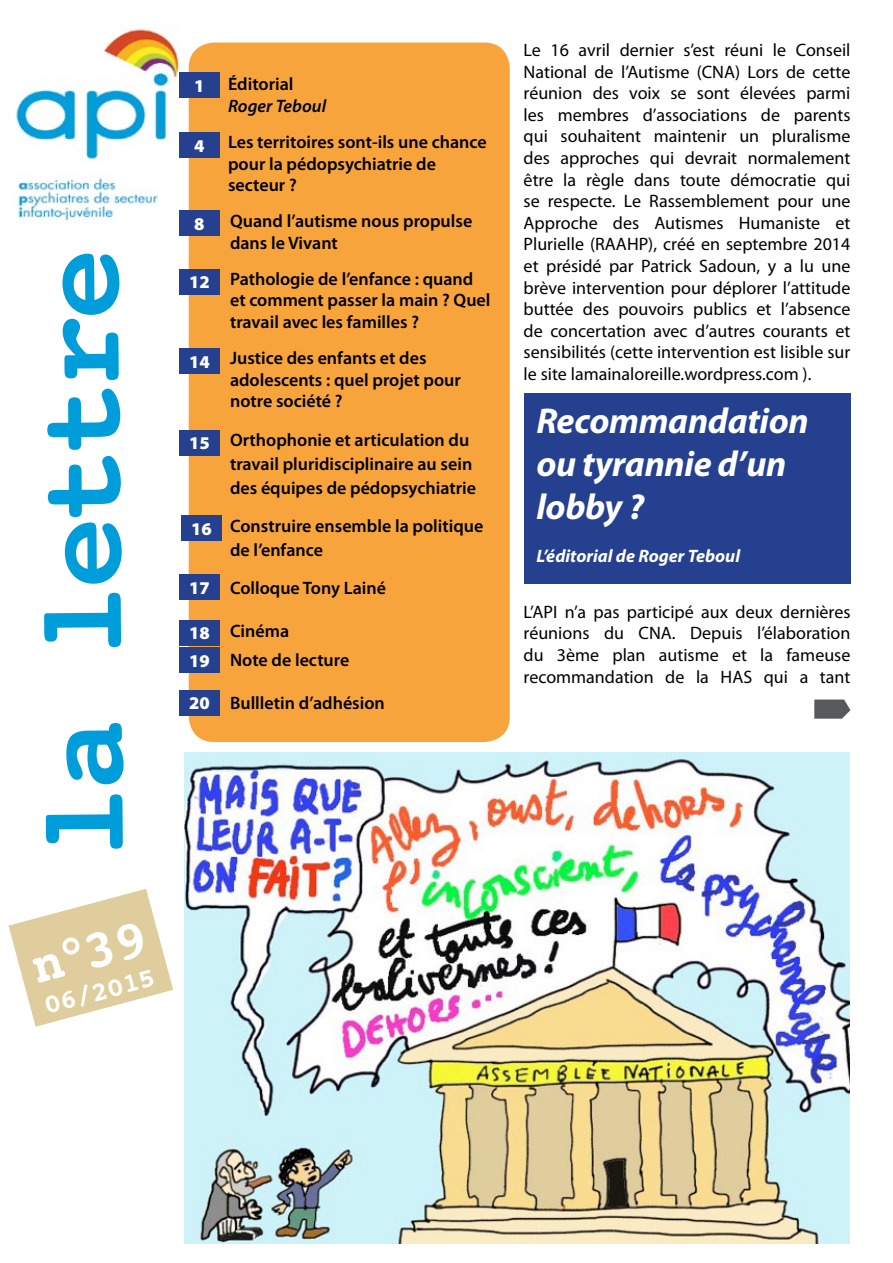
<style>
.page{position:relative;width:893px;height:1263px;background:#fff}
.page>*{position:absolute;margin:0;border:0;box-sizing:border-box;transform-origin:0 0}
.t1{font:700 120px "Courier";letter-spacing:-.05em;color:#009ddb}
.t2{font:700 54px "Courier";color:#fff}
.t3{font:italic 700 36px/43.2px "Myriad Pro";letter-spacing:-.01em;color:#fff}
.t4{font:700 27px "Courier";color:#fff}
.t5{font:18px/21.6px "Myriad Pro";color:#000;text-align:justify}
.t6{font:600 18px/21.6px "Myriad Pro";color:#000}
.t7{font:italic 700 18px "Myriad Pro";color:#fff}
.t8{font:900 18px "Myriad Pro";color:#fff}
.t9{font:italic 600 18px "Myriad Pro";color:#000}
</style>
<div class="page">
<img style="left:17px;top:177px;width:141px;height:44px">
<img style="left:15px;top:29px;width:164px;height:131px">
<svg style="left:814px;top:699px;width:36px;height:20px"></svg>
<svg style="left:9px;top:889px;width:164px;height:138px"></svg>
<div style="left:189px;top:43px;width:321px;height:699px;background:#f7a43c;border-radius:26px"></div>
<div style="left:179px;top:72px;width:41px;height:26px;background:#25408f"></div>
<div style="left:179px;top:132px;width:41px;height:26px;background:#25408f"></div>
<div style="left:179px;top:269px;width:41px;height:25px;background:#25408f"></div>
<div style="left:179px;top:210px;width:41px;height:26px;background:#25408f"></div>
<div style="left:179px;top:349px;width:41px;height:25px;background:#25408f"></div>
<div style="left:179px;top:430px;width:41px;height:25px;background:#25408f"></div>
<div style="left:179px;top:574px;width:41px;height:26px;background:#25408f"></div>
<div style="left:524px;top:393px;width:326px;height:190px;background:#25408f"></div>
<img style="left:184px;top:753px;width:665px;height:491px">
<div style="left:181px;top:515px;width:41px;height:26px;background:#25408f"></div>
<div style="left:179px;top:620px;width:41px;height:25px;background:#25408f"></div>
<div style="left:179px;top:690px;width:41px;height:25px;background:#25408f"></div>
<div style="left:179px;top:647px;width:41px;height:26px;background:#25408f"></div>
<h1 class="t1" style="left:30px;top:857px;width:612px;rotate:-90deg">la lettre</h1>
<h2 class="t2" style="left:26px;top:944px;width:120px;rotate:-15deg">n°39</h2>
<h3 class="t4" style="left:42px;top:994px;width:115px;rotate:-15deg">06/2015</h3>
<p class="t8" style="left:194px;top:75px;width:12px">1</p>
<p class="t8" style="left:194px;top:135px;width:12px">4</p>
<p class="t8" style="left:194px;top:214px;width:12px">8</p>
<p class="t8" style="left:189px;top:272px;width:22px">12</p>
<p class="t8" style="left:189px;top:352px;width:22px">14</p>
<p class="t8" style="left:189px;top:433px;width:22px">15</p>
<p class="t8" style="left:191px;top:519px;width:22px">16</p>
<p class="t8" style="left:189px;top:577px;width:22px">17</p>
<p class="t8" style="left:189px;top:623px;width:22px">18</p>
<p class="t8" style="left:189px;top:651px;width:22px">19</p>
<p class="t8" style="left:189px;top:693px;width:22px">20</p>
<p class="t6" style="left:228px;top:73px;width:67px">Éditorial</p>
<p class="t9" style="left:228px;top:94px;width:100px">Roger Teboul</p>
<p class="t6" style="left:228px;top:131px;width:260px">Les territoires sont-ils une chance pour la pédopsychiatrie de secteur ?</p>
<p class="t6" style="left:230px;top:210px;width:244px">Quand l’autisme nous propulse dans le Vivant</p>
<p class="t6" style="left:230px;top:267px;width:262px">Pathologie de l’enfance : quand et comment passer la main ? Quel travail avec les familles ?</p>
<p class="t6" style="left:230px;top:347px;width:232px">Justice des enfants et des adolescents : quel projet pour notre société ?</p>
<p class="t6" style="left:230px;top:427px;width:247px;line-height:24px">Orthophonie et articulation du travail pluridisciplinaire au sein des équipes de pédopsychiatrie</p>
<p class="t6" style="left:230px;top:513px;width:255px;line-height:24px">Construire ensemble la politique de l’enfance</p>
<p class="t6" style="left:230px;top:577px;width:158px">Colloque Tony Lainé</p>
<p class="t6" style="left:230px;top:616px;width:121px;line-height:28.5px">Cinéma<br>Note de lecture</p>
<p class="t6" style="left:230px;top:691px;width:156px">Bullletin d’adhésion</p>
<p class="t5" style="left:524px;top:39px;width:328px">Le 16 avril dernier s’est réuni le Conseil National de l’Autisme (CNA) Lors de cette réunion des voix se sont élevées parmi les membres d’associations de parents qui souhaitent maintenir un pluralisme des approches qui devrait normalement être la règle dans toute démocratie qui se respecte. Le Rassemblement pour une Approche des Autismes Humaniste et Plurielle (RAAHP), créé en septembre 2014 et présidé par Patrick Sadoun, y a lu une brève intervention pour déplorer l’attitude buttée des pouvoirs publics et l’absence de concertation avec d’autres courants et sensibilités (cette intervention est lisible sur le site lamainaloreille.wordpress.com ).</p>
<h3 class="t3" style="left:536px;top:398px;width:274px">Recommandation ou tyrannie d’un lobby ?</h3>
<p class="t7" style="left:536px;top:544px;width:205px">L’éditorial de Roger Teboul</p>
<p class="t5" style="left:524px;top:601px;width:328px">L’API n’a pas participé aux deux dernières réunions du CNA. Depuis l’élaboration du 3ème plan autisme et la fameuse recommandation de la HAS qui a tant</p>
</div>
